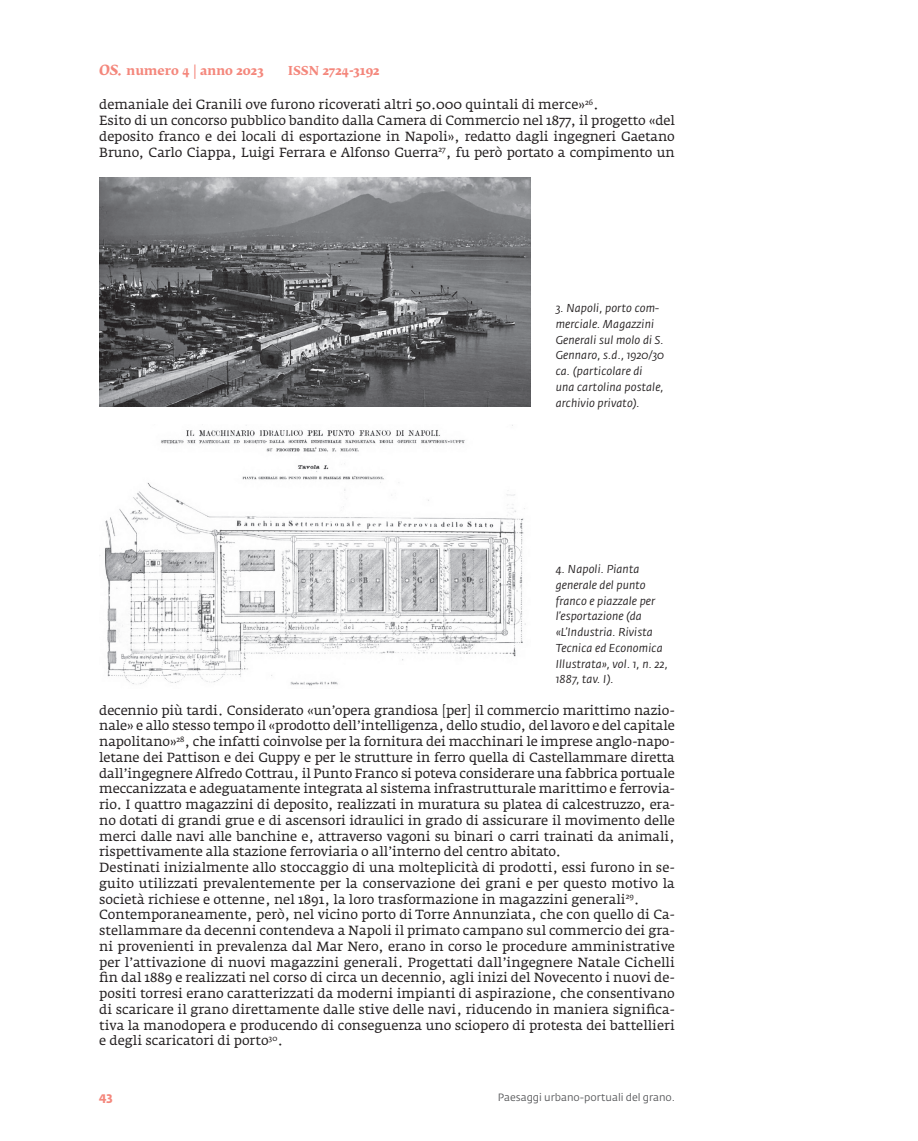
<style>
.page{position:relative;width:918px;height:1141px;background:#fff}
.page>*{position:absolute;margin:0;border:0;box-sizing:border-box;transform-origin:0 0}
.t1{font:13.12px/15.8px "Fedra Serif A Pro";letter-spacing:-.01em;color:#231f20}
.t2{font:700 12.25px "Fedra Serif B Pro";color:#f4877c}
.t3{font:700 12.25px "Fedra Sans Std";color:#f4877c}
.t4{font:italic 11.38px/15.8px "Fedra Sans Std";letter-spacing:.01em;color:#231f20}
.t5{font:10.5px "Fedra Sans Std";color:#57585a}
.s1{font-style:italic;font-size:14px}
</style>
<div class="page">
<img style="left:99px;top:177px;width:432px;height:230px">
<img style="left:99px;top:425px;width:427px;height:261px">
<p class="t2" style="left:99px;top:63px;width:166px"><span class="s1">OS.</span> numero 4 | anno 2023</p>
<p class="t2" style="left:288px;top:63px;width:93px">ISSN 2724-3192</p>
<p class="t1" style="left:99px;top:97px;width:577px">demaniale dei Granili ove furono ricoverati altri 50.000 quintali di merce»<sup>26</sup>.<br>Esito di un concorso pubblico bandito dalla Camera di Commercio nel 1877, il progetto «del deposito franco e dei locali di esportazione in Napoli», redatto dagli ingegneri Gaetano Bruno, Carlo Ciappa, Luigi Ferrara e Alfonso Guerra<sup>27</sup>, fu però portato a compimento un</p>
<p class="t4" style="left:556px;top:300px;width:110px">3. Napoli, porto com&shy;merciale. Magazzini<br>Generali sul molo di S.<br>Gennaro, s.d., 1920/30 ca. (particolare di<br>una cartolina postale, archivio privato).</p>
<p class="t4" style="left:556px;top:561px;width:114px">4. Napoli. Pianta generale del punto franco e piazzale per l’esportazione (da «L’Industria. Rivista<br>Tecnica ed Economica<br>Illustrata», vol. 1, n. 22,<br>1887, tav. I).</p>
<p class="t1" style="left:99px;top:702px;width:577px">decennio più tardi. Considerato «un’opera grandiosa [per] il commercio marittimo nazio&shy;nale» e allo stesso tempo il «prodotto dell’intelligenza, dello studio, del lavoro e del capitale napolitano»<sup>28</sup>, che infatti coinvolse per la fornitura dei macchinari le imprese anglo-napo&shy;letane dei Pattison e dei Guppy e per le strutture in ferro quella di Castellammare diretta dall’ingegnere Alfredo Cottrau, il Punto Franco si poteva considerare una fabbrica portuale meccanizzata e adeguatamente integrata al sistema infrastrutturale marittimo e ferrovia&shy;rio. I quattro magazzini di deposito, realizzati in muratura su platea di calcestruzzo, era&shy;no dotati di grandi grue e di ascensori idraulici in grado di assicurare il movimento delle merci dalle navi alle banchine e, attraverso vagoni su binari o carri trainati da animali, rispettivamente alla stazione ferroviaria o all’interno del centro abitato.<br>Destinati inizialmente allo stoccaggio di una molteplicità di prodotti, essi furono in se&shy;guito utilizzati prevalentemente per la conservazione dei grani e per questo motivo la società richiese e ottenne, nel 1891, la loro trasformazione in magazzini generali<sup>29</sup>.<br>Contemporaneamente, però, nel vicino porto di Torre Annunziata, che con quello di Ca&shy;stellammare da decenni contendeva a Napoli il primato campano sul commercio dei gra&shy;ni provenienti in prevalenza dal Mar Nero, erano in corso le procedure amministrative per l’attivazione di nuovi magazzini generali. Progettati dall’ingegnere Natale Cichelli fin dal 1889 e realizzati nel corso di circa un decennio, agli inizi del Novecento i nuovi de&shy;positi torresi erano caratterizzati da moderni impianti di aspirazione, che consentivano di scaricare il grano direttamente dalle stive delle navi, riducendo in maniera significa&shy;tiva la manodopera e producendo di conseguenza uno sciopero di protesta dei battellieri e degli scaricatori di porto<sup>30</sup>.</p>
<p class="t3" style="left:99px;top:1089px;width:15px">43</p>
<p class="t5" style="left:498px;top:1091px;width:178px">Paesaggi urbano-portuali del grano.</p>
</div>
